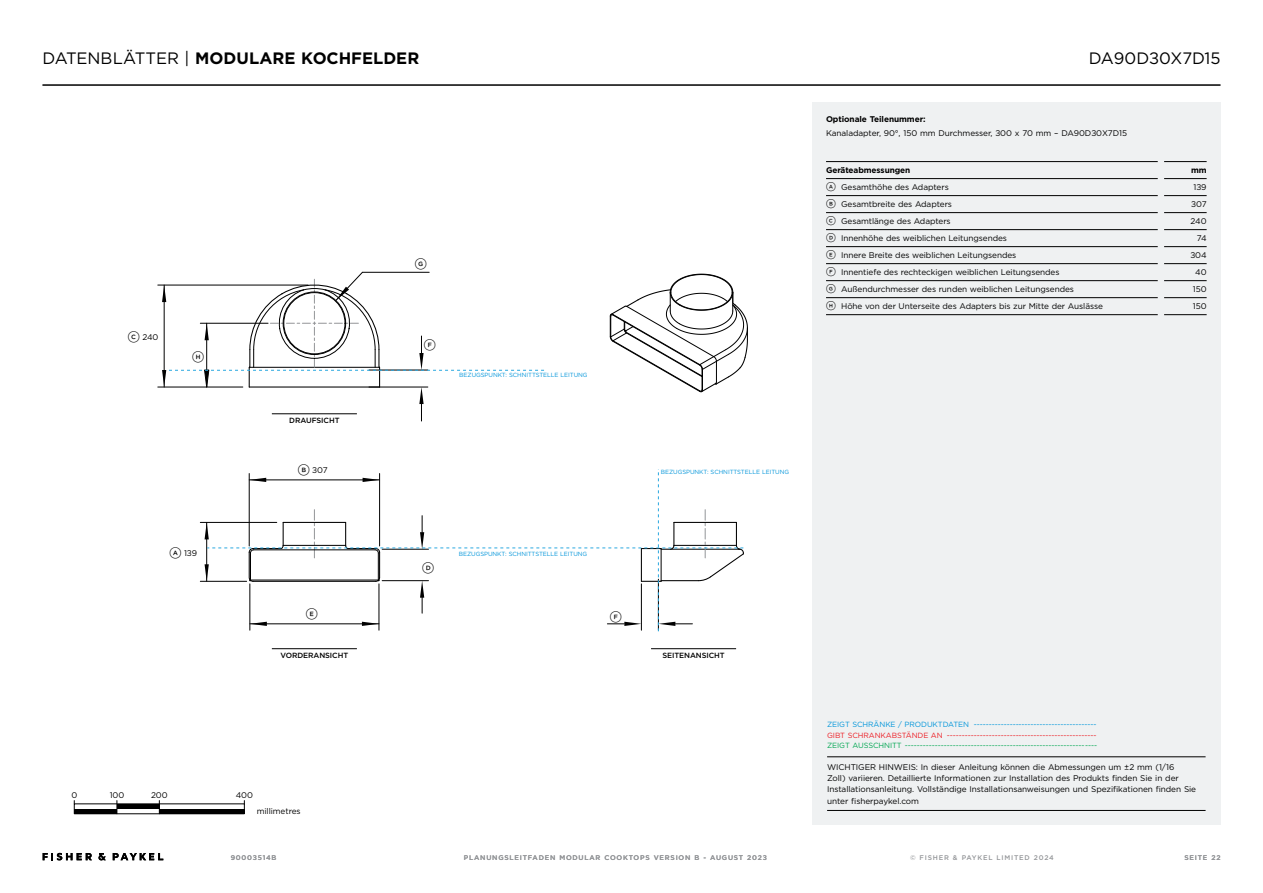
<style>
.page{position:relative;width:1263px;height:893px;background:#fff}
.page>*{position:absolute;margin:0;border:0;box-sizing:border-box;transform-origin:0 0}
.t1{font:700 16.5px "Gotham";color:#000}
.t2{font:16.5px "Gotham";letter-spacing:-.015em;color:#000}
.t3{font:500 12px "Gotham FP Nos";color:#000}
.t4{font:8.25px/11.2px "Gotham";letter-spacing:-.01em;color:#000}
.t5{font:700 8.25px "Gotham";letter-spacing:-.01em;color:#000}
.t6{font:7.5px "Gotham";letter-spacing:-.01em;color:#00a651}
.t7{font:7.5px "Gotham";letter-spacing:-.01em;color:#ed1d24}
.t8{font:7.5px "Gotham";letter-spacing:-.01em;color:#0095da}
.t9{font:500 7.5px "Gotham";letter-spacing:-.01em;color:#000}
.t10{font:500 6.75px "Gotham";letter-spacing:.115em;color:#939598}
.t11{font:6px "Gotham";letter-spacing:-.01em;color:#0095da}
.s1{font-weight:400}
.s2{font-family:"Gotham FP Nos";font-weight:500;font-size:12px}
.s3{font-family:"Gotham FP Nos";font-weight:500;font-size:9.75px}
</style>
<div class="page">
<hr style="left:43px;top:85px;width:1177px;height:1px;background:#000">
<svg style="left:43px;top:853px;width:49px;height:7px"></svg>
<svg style="left:98px;top:853px;width:8px;height:7px"></svg>
<svg style="left:113px;top:853px;width:50px;height:7px"></svg>
<div style="left:812px;top:102px;width:408px;height:723px;background:#eff1f2"></div>
<hr style="left:827px;top:756px;width:378px;height:1px;background:#000">
<hr style="left:827px;top:810px;width:378px;height:1px;background:#000">
<hr style="left:158px;top:387px;width:85px;height:1px;background:#010101">
<hr style="left:158px;top:285px;width:150px;height:1px;background:#010101">
<hr style="left:200px;top:581px;width:47px;height:1px;background:#010101">
<hr style="left:200px;top:522px;width:77px;height:1px;background:#010101">
<svg style="left:609px;top:273px;width:139px;height:120px"></svg>
<svg style="left:162px;top:271px;width:382px;height:150px"></svg>
<svg style="left:205px;top:469px;width:539px;height:162px"></svg>
<hr style="left:651px;top:648px;width:85px;height:1px;background:#000">
<hr style="left:272px;top:648px;width:85px;height:1px;background:#000">
<hr style="left:272px;top:413px;width:85px;height:1px;background:#000">
<hr style="left:826px;top:178px;width:332px;height:1px;background:#000">
<hr style="left:1164px;top:178px;width:42px;height:1px;background:#000">
<hr style="left:826px;top:195px;width:332px;height:1px;background:#000">
<hr style="left:1164px;top:195px;width:42px;height:1px;background:#000">
<hr style="left:826px;top:212px;width:332px;height:1px;background:#000">
<hr style="left:1164px;top:212px;width:42px;height:1px;background:#000">
<hr style="left:826px;top:229px;width:332px;height:1px;background:#000">
<hr style="left:826px;top:246px;width:332px;height:1px;background:#000">
<hr style="left:826px;top:263px;width:332px;height:1px;background:#000">
<hr style="left:826px;top:280px;width:332px;height:1px;background:#000">
<hr style="left:826px;top:297px;width:332px;height:1px;background:#000">
<hr style="left:826px;top:314px;width:332px;height:1px;background:#000">
<hr style="left:1164px;top:229px;width:42px;height:1px;background:#000">
<hr style="left:1164px;top:246px;width:42px;height:1px;background:#000">
<hr style="left:1164px;top:263px;width:42px;height:1px;background:#000">
<hr style="left:1164px;top:280px;width:42px;height:1px;background:#000">
<hr style="left:1164px;top:297px;width:42px;height:1px;background:#000">
<hr style="left:1164px;top:314px;width:42px;height:1px;background:#000">
<hr style="left:826px;top:161px;width:332px;height:1px;background:#000">
<hr style="left:1164px;top:161px;width:42px;height:1px;background:#000">
<h1 class="t1" style="left:43px;top:47px;width:378px"><span class="s1">DATENBLÄTTER |</span> MODULARE KOCHFELDER</h1>
<h1 class="t2" style="left:1089px;top:47px;width:133px">DA90D30X7D15</h1>
<p class="t4" style="left:128px;top:331px;width:32px"><span class="s2">C</span> 240</p>
<h2 class="t3" style="left:192px;top:351px;width:14px">H</h2>
<p class="t9" style="left:289px;top:416px;width:52px">DRAUFSICHT</p>
<p class="t4" style="left:298px;top:464px;width:31px"><span class="s2">B</span> 307</p>
<h2 class="t3" style="left:415px;top:259px;width:14px">G</h2>
<h2 class="t3" style="left:424px;top:339px;width:14px">F</h2>
<p class="t11" style="left:459px;top:371px;width:130px">BEZUGSPUNKT: SCHNITTSTELLE LEITUNG</p>
<p class="t11" style="left:661px;top:468px;width:130px">BEZUGSPUNKT: SCHNITTSTELLE LEITUNG</p>
<p class="t4" style="left:170px;top:547px;width:29px"><span class="s2">A</span> 139</p>
<p class="t11" style="left:459px;top:550px;width:130px">BEZUGSPUNKT: SCHNITTSTELLE LEITUNG</p>
<h2 class="t3" style="left:306px;top:609px;width:14px">E</h2>
<h2 class="t3" style="left:422px;top:562px;width:14px">D</h2>
<h2 class="t3" style="left:610px;top:611px;width:14px">F</h2>
<p class="t9" style="left:280px;top:650px;width:69px">VORDERANSICHT</p>
<p class="t9" style="left:662px;top:650px;width:64px">SEITENANSICHT</p>
<p class="t4" style="left:71px;top:789px;width:7px">0</p>
<p class="t4" style="left:110px;top:789px;width:16px">100</p>
<p class="t4" style="left:151px;top:789px;width:18px">200</p>
<p class="t4" style="left:236px;top:789px;width:19px">400</p>
<p class="t4" style="left:257px;top:805px;width:46px">millimetres</p>
<p class="t5" style="left:826px;top:114px;width:101px">Optionale Teilenummer:</p>
<p class="t4" style="left:826px;top:127px;width:303px">Kanaladapter, 90°, 150 mm Durchmesser, 300 x 70 mm – DA90D30X7D15</p>
<p class="t5" style="left:826px;top:165px;width:86px">Geräteabmessungen</p>
<p class="t5" style="left:1191px;top:165px;width:17px">mm</p>
<p class="t4" style="left:826px;top:181px;width:124px"><span class="s3">A</span> Gesamthöhe des Adapters</p>
<p class="t4" style="left:1193px;top:182px;width:15px">139</p>
<p class="t4" style="left:826px;top:198px;width:127px"><span class="s3">B</span> Gesamtbreite des Adapters</p>
<p class="t4" style="left:1191px;top:199px;width:17px">307</p>
<p class="t4" style="left:826px;top:215px;width:126px"><span class="s3">C</span> Gesamtlänge des Adapters</p>
<p class="t4" style="left:1190px;top:216px;width:18px">240</p>
<p class="t4" style="left:826px;top:232px;width:182px"><span class="s3">D</span> Innenhöhe des weiblichen Leitungsendes</p>
<p class="t4" style="left:1197px;top:233px;width:11px">74</p>
<p class="t4" style="left:826px;top:249px;width:192px"><span class="s3">E</span> Innere Breite des weiblichen Leitungsendes</p>
<p class="t4" style="left:1190px;top:250px;width:18px">304</p>
<p class="t4" style="left:826px;top:266px;width:235px"><span class="s3">F</span> Innentiefe des rechteckigen weiblichen Leitungsendes</p>
<p class="t4" style="left:1195px;top:267px;width:13px">40</p>
<p class="t4" style="left:826px;top:283px;width:249px"><span class="s3">G</span> Außendurchmesser des runden weiblichen Leitungsendes</p>
<p class="t4" style="left:1193px;top:284px;width:15px">150</p>
<p class="t4" style="left:826px;top:300px;width:278px"><span class="s3">H</span> Höhe von der Unterseite des Adapters bis zur Mitte der Auslässe</p>
<p class="t4" style="left:1193px;top:301px;width:15px">150</p>
<p class="t8" style="left:827px;top:720px;width:271px">ZEIGT SCHRÄNKE / PRODUKTDATEN -----------------------------------------</p>
<p class="t7" style="left:827px;top:730px;width:271px">GIBT SCHRANKABSTÄNDE AN --------------------------------------------------</p>
<p class="t6" style="left:827px;top:741px;width:271px">ZEIGT AUSSCHNITT ----------------------------------------------------------------</p>
<p class="t4" style="left:827px;top:761px;width:371px">WICHTIGER HINWEIS: In dieser Anleitung können die Abmessungen um ±2 mm (1/16<br>Zoll) variieren. Detaillierte Informationen zur Installation des Produkts finden Sie in der Installationsanleitung. Vollständige Installationsanweisungen und Spezifikationen finden Sie unter fisherpaykel.com</p>
<p class="t10" style="left:231px;top:854px;width:47px">90003514B</p>
<p class="t10" style="left:464px;top:854px;width:116px">PLANUNGSLEITFADEN MODULAR</p>
<p class="t10" style="left:604px;top:854px;width:42px">COOKTOPS</p>
<p class="t10" style="left:654px;top:854px;width:115px">VERSION B - AUGUST 2023</p>
<p class="t10" style="left:910px;top:854px;width:145px">© FISHER &amp; PAYKEL LIMITED 2024</p>
<p class="t10" style="left:1184px;top:854px;width:38px">SEITE 22</p>
</div>
